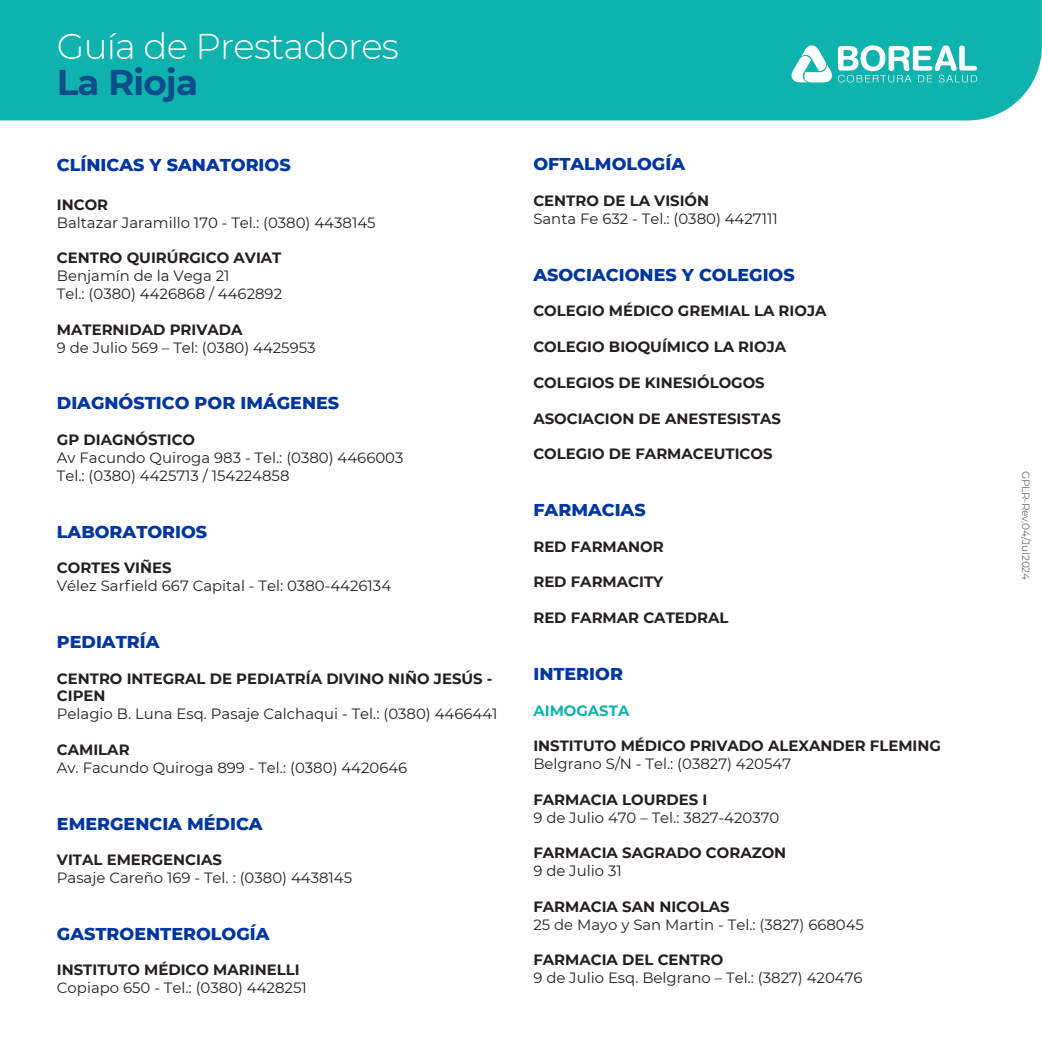
<style>
.page{position:relative;width:1042px;height:1042px;background:#fff}
.page>*{position:absolute;margin:0;border:0;box-sizing:border-box;transform-origin:0 0}
.t1{font:300 35.7px "Montserrat";letter-spacing:-.025em;color:#fff}
.t2{font:700 35.7px "Montserrat";letter-spacing:-.025em;color:#0d4d8c}
.t3{font:800 17.5px "Montserrat";color:#0036a0}
.t4{font:14.88px/17.8px "Montserrat";color:#231f20}
.t5{font:700 14.88px/17.8px "Montserrat";color:#231f20}
.t6{font:700 14.88px "Montserrat";color:#0db3ac}
.t7{font:10.5px "Montserrat";letter-spacing:-.02em;color:#6c6d70}
</style>
<div class="page">
<div style="left:0;top:0;width:1042px;height:120px;background:#0db3ac"></div>
<svg style="left:791px;top:45px;width:41px;height:37px"></svg>
<svg style="left:838px;top:45px;width:139px;height:37px"></svg>
<h1 class="t1" style="left:57px;top:23px;width:343px">Guía de Prestadores</h1>
<h1 class="t2" style="left:57px;top:57px;width:143px">La Rioja</h1>
<p class="t3" style="left:57px;top:152px;width:235px">CLÍNICAS Y SANATORIOS</p>
<p class="t5" style="left:57px;top:195px;width:53px">INCOR</p>
<p class="t4" style="left:57px;top:213px;width:320px">Baltazar Jaramillo 170 - Tel.: (0380) 4438145</p>
<p class="t5" style="left:57px;top:248px;width:226px">CENTRO QUIRÚRGICO AVIAT</p>
<p class="t4" style="left:57px;top:266px;width:227px">Benjamín de la Vega 21<br>Tel.: (0380) 4426868 / 4462892</p>
<p class="t5" style="left:57px;top:320px;width:187px">MATERNIDAD PRIVADA</p>
<p class="t4" style="left:57px;top:338px;width:260px">9 de Julio 569 – Tel: (0380) 4425953</p>
<p class="t3" style="left:57px;top:390px;width:284px">DIAGNÓSTICO POR IMÁGENES</p>
<p class="t5" style="left:57px;top:430px;width:140px">GP DIAGNÓSTICO</p>
<p class="t4" style="left:57px;top:448px;width:348px">Av Facundo Quiroga 983 - Tel.: (0380) 4466003<br>Tel.: (0380) 4425713 / 154224858</p>
<p class="t3" style="left:57px;top:518px;width:152px">LABORATORIOS</p>
<p class="t5" style="left:57px;top:558px;width:116px">CORTES VIÑES</p>
<p class="t4" style="left:57px;top:576px;width:336px">Vélez Sarfield 667 Capital - Tel: 0380-4426134</p>
<p class="t3" style="left:57px;top:629px;width:104px">PEDIATRÍA</p>
<p class="t5" style="left:57px;top:668px;width:437px">CENTRO INTEGRAL DE PEDIATRÍA DIVINO NIÑO JESÚS -<br>CIPEN</p>
<p class="t4" style="left:57px;top:704px;width:442px">Pelagio B. Luna Esq. Pasaje Calchaqui - Tel.: (0380) 4466441</p>
<p class="t5" style="left:57px;top:740px;width:74px">CAMILAR</p>
<p class="t4" style="left:57px;top:758px;width:352px">Av. Facundo Quiroga 899 - Tel.: (0380) 4420646</p>
<p class="t3" style="left:57px;top:810px;width:207px">EMERGENCIA MÉDICA</p>
<p class="t5" style="left:57px;top:850px;width:166px">VITAL EMERGENCIAS</p>
<p class="t4" style="left:57px;top:868px;width:297px">Pasaje Careño 169 - Tel. : (0380) 4438145</p>
<p class="t3" style="left:57px;top:921px;width:214px">GASTROENTEROLOGÍA</p>
<p class="t5" style="left:57px;top:960px;width:244px">INSTITUTO MÉDICO MARINELLI</p>
<p class="t4" style="left:57px;top:978px;width:251px">Copiapo 650 - Tel.: (0380) 4428251</p>
<p class="t3" style="left:533px;top:151px;width:153px">OFTALMOLOGÍA</p>
<p class="t5" style="left:533px;top:191px;width:177px">CENTRO DE LA VISIÓN</p>
<p class="t4" style="left:533px;top:209px;width:246px">Santa Fe 632 - Tel.: (0380) 4427111</p>
<p class="t3" style="left:533px;top:262px;width:263px">ASOCIACIONES Y COLEGIOS</p>
<p class="t5" style="left:533px;top:301px;width:295px">COLEGIO MÉDICO GREMIAL LA RIOJA</p>
<p class="t5" style="left:533px;top:337px;width:254px">COLEGIO BIOQUÍMICO LA RIOJA</p>
<p class="t5" style="left:533px;top:373px;width:233px">COLEGIOS DE KINESIÓLOGOS</p>
<p class="t5" style="left:533px;top:408px;width:249px">ASOCIACION DE ANESTESISTAS</p>
<p class="t5" style="left:533px;top:444px;width:241px">COLEGIO DE FARMACEUTICOS</p>
<p class="t3" style="left:533px;top:497px;width:114px">FARMACIAS</p>
<p class="t5" style="left:533px;top:537px;width:132px">RED FARMANOR</p>
<p class="t5" style="left:533px;top:572px;width:131px">RED FARMACITY</p>
<p class="t5" style="left:533px;top:608px;width:197px">RED FARMAR CATEDRAL</p>
<p class="t3" style="left:533px;top:661px;width:91px">INTERIOR</p>
<p class="t6" style="left:533px;top:699px;width:97px">AIMOGASTA</p>
<p class="t5" style="left:533px;top:736px;width:409px">INSTITUTO MÉDICO PRIVADO ALEXANDER FLEMING</p>
<p class="t4" style="left:533px;top:754px;width:259px">Belgrano S/N - Tel.: (03827) 420547</p>
<p class="t5" style="left:533px;top:790px;width:175px">FARMACIA LOURDES I</p>
<p class="t4" style="left:533px;top:808px;width:247px">9 de Julio 470 – Tel.: 3827-420370</p>
<p class="t5" style="left:533px;top:843px;width:254px">FARMACIA SAGRADO CORAZON</p>
<p class="t4" style="left:533px;top:861px;width:90px">9 de Julio 31</p>
<p class="t5" style="left:533px;top:897px;width:198px">FARMACIA SAN NICOLAS</p>
<p class="t4" style="left:533px;top:915px;width:332px">25 de Mayo y San Martin - Tel.: (3827) 668045</p>
<p class="t5" style="left:533px;top:950px;width:191px">FARMACIA DEL CENTRO</p>
<p class="t4" style="left:533px;top:968px;width:331px">9 de Julio Esq. Belgrano – Tel.: (3827) 420476</p>
<p class="t7" style="left:1033px;top:470px;width:111px;rotate:90deg">GPLR-Rev.04/Jul2024</p>
</div>
